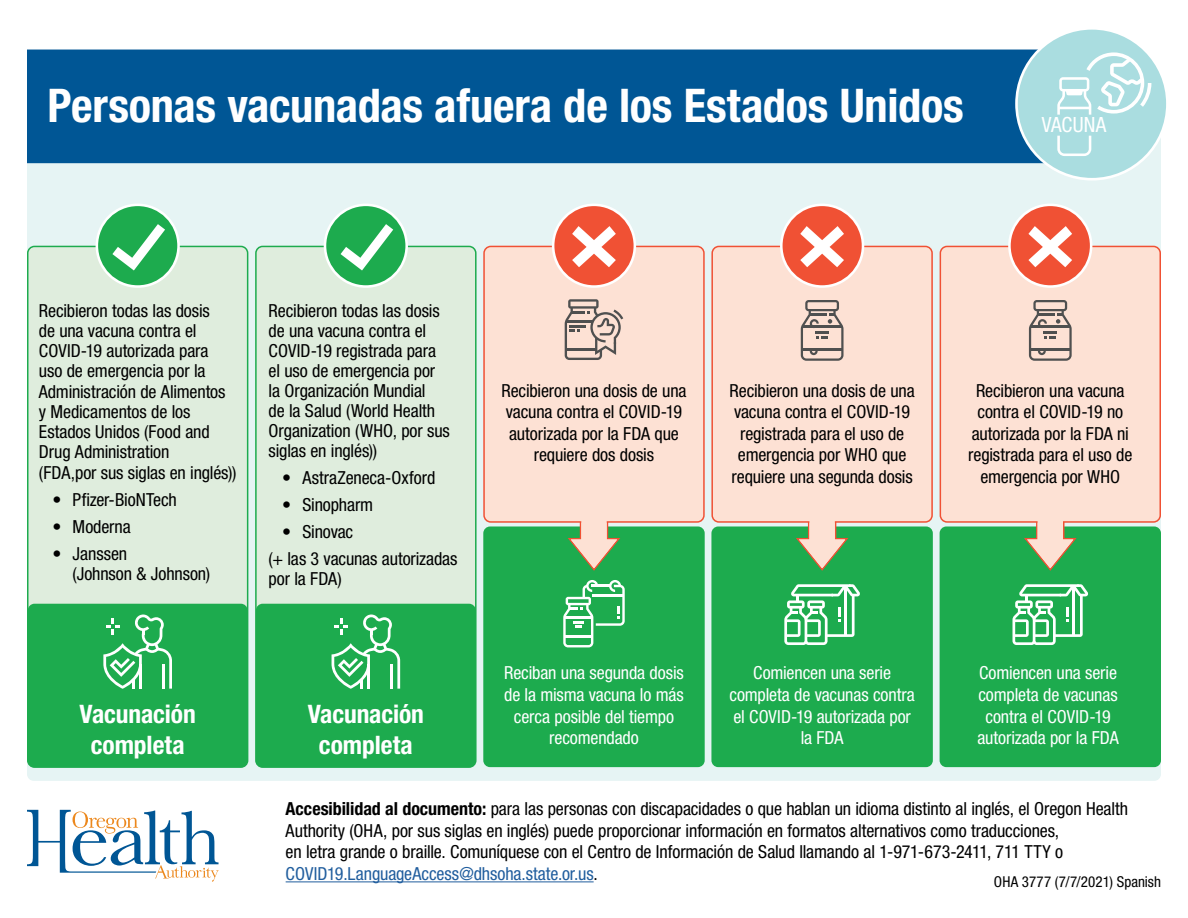
<style>
.page{position:relative;width:1188px;height:918px;background:#fff}
.page>*{position:absolute;margin:0;border:0;box-sizing:border-box;transform-origin:0 0}
.t1{font:700 condensed 46.5px "Helvetica Neue LT Std";letter-spacing:-.005em;color:#fff}
.t2{font:700 condensed 25.5px/30.6px "Helvetica Neue LT Std";letter-spacing:-.005em;color:#fff;text-align:center}
.t3{font:condensed 21px "Helvetica Neue LT Std";letter-spacing:.01em;color:#fff}
.t4{font:condensed 18px/21.6px "Helvetica Neue LT Std";letter-spacing:-.005em;color:#000}
.t5{font:condensed 18px/21.6px "Helvetica Neue LT Std";letter-spacing:-.01em;color:#fff;text-align:center}
.t6{font:condensed 15px "Helvetica Neue LT Std";letter-spacing:.005em;color:#000}
.s1{font-weight:700}
.s2{color:#215e9e}
</style>
<div class="page">
<div style="left:27px;top:103px;width:1134px;height:678px;background:#e6f4f4;border-radius:7px"></div>
<div style="left:256px;top:246px;width:220px;height:521px;background:#dfeddd;border-radius:7px"></div>
<div style="left:255px;top:246px;width:222px;height:522px;border:2px solid #1dab4e;border-radius:7px"></div>
<div style="left:483px;top:526px;width:222px;height:241px;background:#1dab4e;border-radius:7px"></div>
<div style="left:711px;top:526px;width:222px;height:241px;background:#1dab4e;border-radius:7px"></div>
<div style="left:940px;top:526px;width:221px;height:241px;background:#1dab4e;border-radius:7px"></div>
<div style="left:484px;top:246px;width:220px;height:276px;background:#fde1d4;border-radius:7px"></div>
<div style="left:483px;top:246px;width:222px;height:277px;border:2px solid #f05134;border-radius:7px"></div>
<div style="left:552px;top:204px;width:84px;height:84px;background:#fff;border-radius:50%"></div>
<svg style="left:554px;top:206px;width:80px;height:79px"></svg>
<div style="left:712px;top:246px;width:220px;height:276px;background:#fde1d4;border-radius:7px"></div>
<div style="left:711px;top:246px;width:222px;height:277px;border:2px solid #f05134;border-radius:7px"></div>
<svg style="left:780px;top:204px;width:84px;height:84px"></svg>
<svg style="left:783px;top:206px;width:79px;height:79px;background:#f38c78"></svg>
<div style="left:940px;top:246px;width:220px;height:276px;background:#fde1d4;border-radius:7px"></div>
<div style="left:940px;top:246px;width:221px;height:277px;border:2px solid #f05134;border-radius:7px"></div>
<svg style="left:1008px;top:204px;width:84px;height:84px"></svg>
<svg style="left:1011px;top:206px;width:79px;height:79px;background:#f38c78"></svg>
<div style="left:28px;top:246px;width:220px;height:521px;background:#dfeddd;border-radius:7px"></div>
<div style="left:27px;top:246px;width:221px;height:522px;border:2px solid #1dab4e;border-radius:7px"></div>
<div style="left:28px;top:604px;width:220px;height:163px;background:#1dab4e;border-radius:7px"></div>
<div style="left:256px;top:604px;width:220px;height:163px;background:#1dab4e;border-radius:7px"></div>
<div style="left:96px;top:204px;width:84px;height:84px;background:#fff;border-radius:50%"></div>
<svg style="left:98px;top:206px;width:79px;height:79px"></svg>
<svg style="left:324px;top:204px;width:84px;height:84px"></svg>
<svg style="left:326px;top:206px;width:79px;height:79px"></svg>
<svg style="left:565px;top:299px;width:58px;height:61px"></svg>
<svg style="left:563px;top:580px;width:62px;height:67px"></svg>
<svg style="left:801px;top:300px;width:43px;height:61px"></svg>
<svg style="left:1029px;top:300px;width:43px;height:61px"></svg>
<svg style="left:103px;top:615px;width:69px;height:74px"></svg>
<svg style="left:332px;top:615px;width:68px;height:74px"></svg>
<svg style="left:784px;top:584px;width:76px;height:61px"></svg>
<svg style="left:1013px;top:584px;width:75px;height:61px"></svg>
<svg style="left:27px;top:810px;width:192px;height:72px"></svg>
<hr style="left:286px;top:881px;width:308px;height:1px;background:#215e9e">
<div style="left:27px;top:50px;width:1018px;height:113px;background:#005695"></div>
<div style="left:1017px;top:28px;width:150px;height:151px;background:#aadde0;border-radius:50%"></div>
<div style="left:1015px;top:27px;width:154px;height:154px;border:3px solid #fff;border-radius:50%"></div>
<svg style="left:1057px;top:136px;width:34px;height:20px"></svg>
<svg style="left:1057px;top:52px;width:94px;height:63px"></svg>
<svg style="left:566px;top:520px;width:56px;height:51px"></svg>
<svg style="left:794px;top:520px;width:56px;height:51px"></svg>
<svg style="left:1022px;top:520px;width:56px;height:51px"></svg>
<h1 class="t1" style="left:48px;top:77px;width:918px">Personas vacunadas afuera de los Estados Unidos</h1>
<p class="t3" style="left:1042px;top:112px;width:66px">VACUNA</p>
<p class="t4" style="left:39px;top:300px;width:199px;line-height:20.2px">Recibieron todas las dosis<br>de una vacuna contra el<br>COVID-19 autorizada para uso de emergencia por la<br>Administración de Alimentos y Medicamentos de los<br>Estados Unidos (Food and<br>Drug Administration<br>(FDA,por sus siglas en inglés))</p>
<p class="t4" style="left:52px;top:488px;width:126px">• Pfizer-BioNTech</p>
<p class="t4" style="left:52px;top:515px;width:80px">• Moderna</p>
<p class="t4" style="left:73px;top:543px;width:139px;line-height:20.2px;text-indent:-20px">• Janssen<br>(Johnson &amp; Johnson)</p>
<p class="t4" style="left:269px;top:300px;width:183px;line-height:20.1px">Recibieron todas las dosis de una vacuna contra el<br>COVID-19 registrada para el uso de emergencia por la Organización Mundial<br>de la Salud (World Health<br>Organization (WHO, por sus siglas en inglés))</p>
<p class="t4" style="left:282px;top:467px;width:155px">• AstraZeneca-Oxford</p>
<p class="t4" style="left:282px;top:494px;width:93px">• Sinopharm</p>
<p class="t4" style="left:269px;top:518px;width:190px;line-height:26.8px;text-indent:14px">• Sinovac<br>(+ las 3 vacunas autorizadas</p>
<p class="t4" style="left:269px;top:568px;width:75px">por la FDA)</p>
<h2 class="t2" style="left:80px;top:699px;width:118px">Vacunación completa</h2>
<h2 class="t2" style="left:308px;top:699px;width:118px">Vacunación completa</h2>
<p class="t4" style="left:501px;top:379px;width:187px;text-align:center">Recibieron una dosis de una vacuna contra el COVID-19 autorizada por la FDA que requiere dos dosis</p>
<p class="t4" style="left:730px;top:379px;width:187px;text-align:center">Recibieron una dosis de una vacuna contra el COVID-19 registrada para el uso de emergencia por WHO que requiere una segunda dosis</p>
<p class="t4" style="left:968px;top:379px;width:166px;text-align:center">Recibieron una vacuna contra el COVID-19 no autorizada por la FDA ni registrada para el uso de emergencia por WHO</p>
<p class="t5" style="left:504px;top:662px;width:181px">Reciban una segunda dosis de la misma vacuna lo más cerca posible del tiempo recomendado</p>
<p class="t5" style="left:729px;top:662px;width:187px">Comiencen una serie completa de vacunas contra el COVID-19 autorizada por la FDA</p>
<p class="t5" style="left:977px;top:662px;width:143px">Comiencen una serie completa de vacunas contra el COVID-19 autorizada por la FDA</p>
<p class="t4" style="left:286px;top:798px;width:844px"><span class="s1">Accesibilidad al documento:</span> para las personas con discapacidades o que hablan un idioma distinto al inglés, el Oregon Health Authority (OHA, por sus siglas en inglés) puede proporcionar información en formatos alternativos como traducciones,<br>en letra grande o braille. Comuníquese con el Centro de Información de Salud llamando al 1-971-673-2411, 711 TTY o <span class="s2">COVID19.LanguageAccess@dhsoha.state.or.us</span>.</p>
<p class="t6" style="left:994px;top:873px;width:169px">OHA 3777 (7/7/2021) Spanish</p>
</div>
